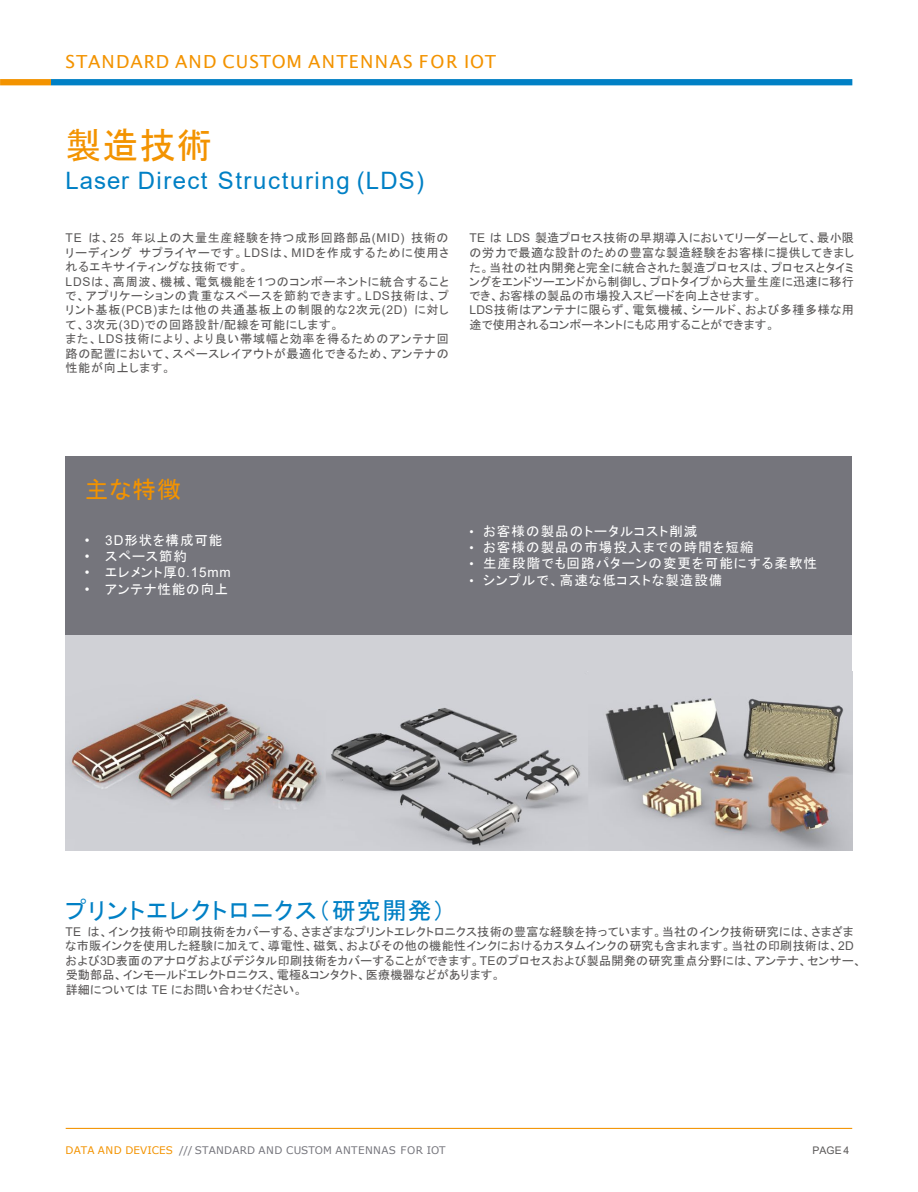
<style>
.page{position:relative;width:918px;height:1192px;background:#fff}
.page>*{position:absolute;margin:0;border:0;box-sizing:border-box;transform-origin:0 0}
.t1{font:36px "MS P Gothic";color:#f39300}
.t2{font:24px "Arial";letter-spacing:.065em;color:#0080c5}
.t3{font:24px "MS P Gothic";letter-spacing:.06em;color:#0080c5}
.t4{font:24px "MS P Gothic";color:#f39300}
.t5{font:18px "Lucida Sans";letter-spacing:.06em;color:#f39300}
.t6{font:13.5px "MS P Gothic";letter-spacing:.08em;color:#fff}
.t7{font:13.5px "Arial";color:#fff}
.t8{font:12px/14.4px "MS P Gothic";letter-spacing:.03em;color:#595757}
.t9{font:12px/14.4px "MS P Gothic";letter-spacing:.06em;color:#595757}
.t10{font:10.5px "Verdana";letter-spacing:.015em;color:#75757c}
.t11{font:10.5px "Arial";color:#595757}
.s1{font-family:"Arial"}
.s2{font-family:"MS P Gothic"}
.s3{font-family:"Arial";font-size:12px}
.s4{color:#f39300}
</style>
<div class="page">
<hr style="left:66px;top:1127px;width:786px;height:1px;background:#f39300">
<div style="left:51px;top:79px;width:801px;height:6px;background:#0080c5"></div>
<div style="left:0;top:79px;width:51px;height:6px;background:#f39300"></div>
<div style="left:66px;top:635px;width:786px;height:215px;background:#d0d1d6"></div>
<img style="left:69px;top:698px;width:783px;height:152px">
<div style="left:66px;top:456px;width:786px;height:179px;background:#75757c"></div>
<h3 class="t5" style="left:66px;top:52px;width:432px">STANDARD AND CUSTOM ANTENNAS FOR IOT</h3>
<h1 class="t1" style="left:66px;top:127px;width:148px">製造技術</h1>
<h2 class="t2" style="left:66px;top:164px;width:360px">Laser Direct Structuring (LDS)</h2>
<p class="t9" style="left:66px;top:231px;width:385px"><span class="s1">TE</span> は、<span class="s1">25</span> 年以上の大量生産経験を持つ成形回路部品<span class="s1">(MID)</span> 技術のリーディングサプライヤーです。<span class="s1">LDS</span>は、<span class="s1">MID</span>を作成するために使用されるエキサイティングな技術です。<br><span class="s1">LDS</span>は、高周波、機械、電気機能を<span class="s1">1</span>つのコンポーネントに統合することで、アプリケーションの貴重なスペースを節約できます。<span class="s1">LDS</span>技術は、プリント基板<span class="s1">(PCB)</span>または他の共通基板上の制限的な<span class="s1">2</span>次元<span class="s1">(2D)</span> に対して、<span class="s1">3</span>次元<span class="s1">(3D)</span>での回路設計<span class="s1">/</span>配線を可能にします。<br>また、<span class="s1">LDS</span>技術により、より良い帯域幅と効率を得るためのアンテナ回路の配置において、スペースレイアウトが最適化できるため、アンテナの性能が向上します。</p>
<p class="t8" style="left:469px;top:231px;width:386px"><span class="s1">TE</span> は <span class="s1">LDS</span> 製造プロセス技術の早期導入においてリーダーとして、最小限の労力で最適な設計のための豊富な製造経験をお客様に提供してきました。当社の社内開発と完全に統合された製造プロセスは、プロセスとタイミングをエンドツーエンドから制御し、プロトタイプから大量生産に迅速に移行でき、お客様の製品の市場投入スピードを向上させます。<br><span class="s1">LDS</span>技術はアンテナに限らず、電気機械、シールド、および多種多様な用途で使用されるコンポーネントにも応用することができます。</p>
<h2 class="t4" style="left:85px;top:477px;width:98px">主な特徴</h2>
<p class="t6" style="left:85px;top:533px;width:139px"><span class="s1">• 3D</span>形状を構成可能</p>
<p class="t6" style="left:85px;top:549px;width:104px"><span class="s1">•</span> スペース節約</p>
<p class="t7" style="left:85px;top:563px;width:147px">• <span class="s2">エレメント厚</span>0.15mm</p>
<p class="t6" style="left:85px;top:582px;width:145px"><span class="s1">•</span> アンテナ性能の向上</p>
<p class="t6" style="left:470px;top:524px;width:229px"><span class="s3">•</span> お客様の製品のトータルコスト削減</p>
<p class="t6" style="left:470px;top:540px;width:286px"><span class="s3">•</span> お客様の製品の市場投入までの時間を短縮</p>
<p class="t6" style="left:470px;top:556px;width:349px"><span class="s3">•</span> 生産段階でも回路パターンの変更を可能にする柔軟性</p>
<p class="t6" style="left:470px;top:573px;width:254px"><span class="s3">•</span> シンプルで、高速な低コストな製造設備</p>
<h2 class="t3" style="left:66px;top:898px;width:381px">プリントエレクトロニクス（研究開発）</h2>
<p class="t8" style="left:66px;top:924px;width:798px"><span class="s1">TE</span> は、インク技術や印刷技術をカバーする、さまざまなプリントエレクトロニクス技術の豊富な経験を持っています。当社のインク技術研究には、さまざまな市販インクを使用した経験に加えて、導電性、磁気、およびその他の機能性インクにおけるカスタムインクの研究も含まれます。当社の印刷技術は、<span class="s1">2D</span>および<span class="s1">3D</span>表面のアナログおよびデジタル印刷技術をカバーすることができます。<span class="s1">TE</span>のプロセスおよび製品開発の研究重点分野には、アンテナ、センサー、受動部品、インモールドエレクトロニクス、電極<span class="s1">&amp;</span>コンタクト、医療機器などがあります。<br>詳細については <span class="s1">TE</span> にお問い合わせください。</p>
<p class="t10" style="left:66px;top:1142px;width:381px"><span class="s4">DATA AND DEVICES</span> /// STANDARD AND CUSTOM ANTENNAS FOR IOT</p>
<p class="t11" style="left:813px;top:1142px;width:38px">PAGE 4</p>
</div>
